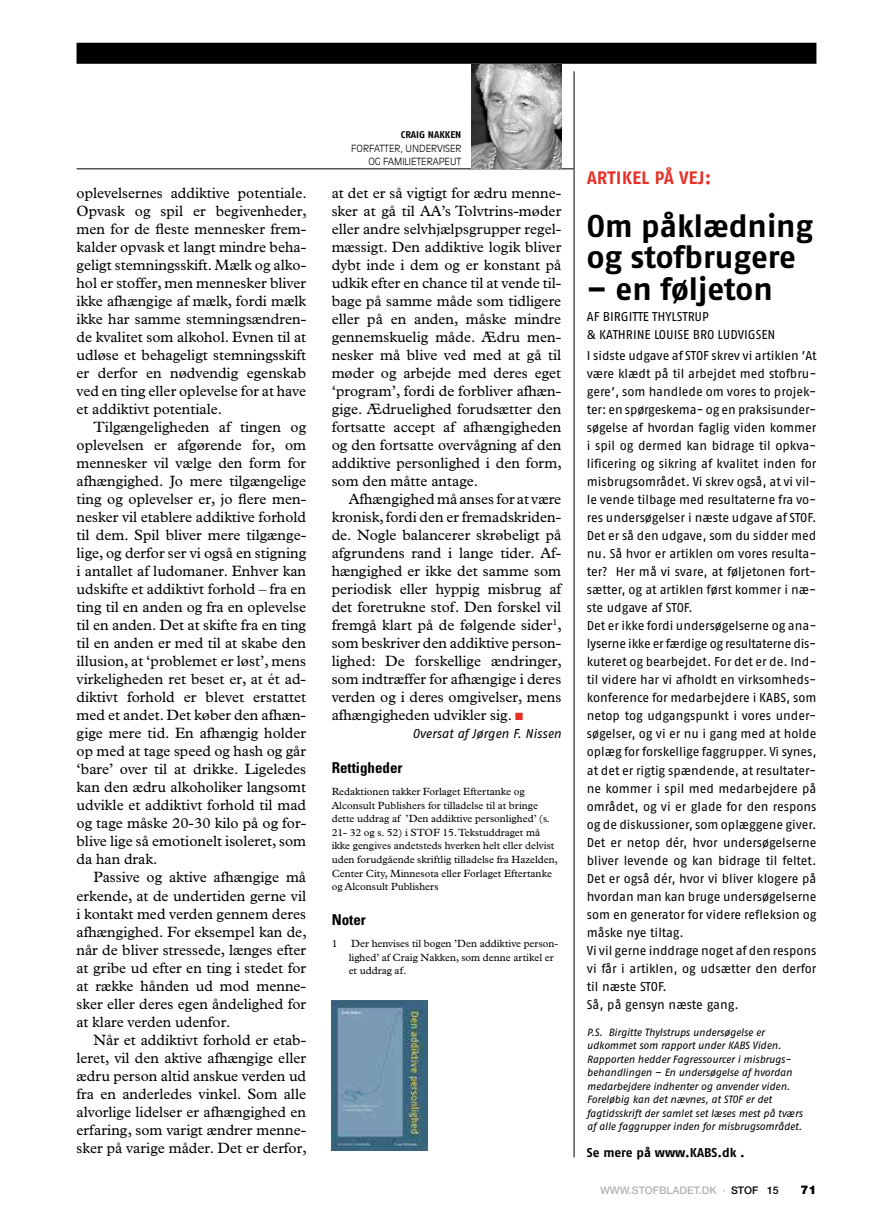
<style>
.page{position:relative;width:893px;height:1221px;background:#fff}
.page>*{position:absolute;margin:0;border:0;box-sizing:border-box;transform-origin:0 0}
.t1{font:700 31.5px/31.5px "Fago No";color:#000}
.t2{font:18px "Fago No Bold Caps";letter-spacing:-.01em;color:#e63027}
.t3{font:15px/18px "Plantin";color:#000;text-align:justify}
.t4{font:700 condensed 15px "Univers";color:#000}
.t5{font:12.75px/18px "Fago No";letter-spacing:-.005em;color:#000}
.t6{font:italic 12.75px "Fago No";letter-spacing:-.005em;color:#000}
.t7{font:700 12.75px "Fago No";color:#000}
.t8{font:900 12px "Helvetica Neue";color:#000}
.t9{font:10.5px/13.5px "Plantin";color:#000}
.t10{font:italic 10.5px/13.5px "Fago No";letter-spacing:-.015em;color:#000}
.t11{font:500 10.5px "Helvetica Neue";color:#b3b2b2}
.t12{font:300 9.75px/13.5px "Antique Olive";color:#000;text-align:right}
.t13{font:700 9.75px "Fago No";color:#000}
.s1{color:#e63027}
.s2{color:#000}
</style>
<div class="page">
<div style="left:77px;top:43px;width:739px;height:21px;background:#000"></div>
<hr style="left:77px;top:168px;width:497px;height:1px;background:#000">
<hr style="left:574px;top:71px;width:1px;height:1086px;background:#000">
<img style="left:471px;top:64px;width:90px;height:105px">
<img style="left:332px;top:1000px;width:95px;height:149px">
<p class="t3" style="left:77px;top:184px;width:232px">oplevelsernes addiktive potentiale.<br>Opvask og spil er begivenheder, men for de fleste mennesker frem&shy;kalder opvask et langt mindre beha&shy;geligt stemningsskift. Mælk og alko&shy;hol er stoffer, men mennesker bliver ikke afhængige af mælk, fordi mælk ikke har samme stemningsændren&shy;de kvalitet som alkohol. Evnen til at udløse et behageligt stemningsskift er derfor en nødvendig egenskab ved en ting eller oplevelse for at have et addiktivt potentiale.</p>
<p class="t3" style="left:77px;top:418px;width:231px;text-indent:17px">Tilgængeligheden af tingen og oplevelsen er afgørende for, om mennesker vil vælge den form for afhængighed. Jo mere tilgængelige ting og oplevelser er, jo flere men&shy;nesker vil etablere addiktive forhold til dem. Spil bliver mere tilgænge&shy;lige, og derfor ser vi også en stigning i antallet af ludomaner. Enhver kan udskifte et addiktivt forhold – fra en ting til en anden og fra en oplevelse til en anden. Det at skifte fra en ting til en anden er med til at skabe den illusion, at ‘problemet er løst’, mens virkeligheden ret beset er, at ét ad&shy;diktivt forhold er blevet erstattet med et andet. Det køber den afhæn&shy;gige mere tid. En afhængig holder op med at tage speed og hash og går ‘bare’ over til at drikke. Ligeledes kan den ædru alkoholiker langsomt udvikle et addiktivt forhold til mad og tage måske 20-30 kilo på og for&shy;blive lige så emotionelt isoleret, som da han drak.</p>
<p class="t3" style="left:77px;top:868px;width:232px;text-indent:17px">Passive og aktive afhængige må erkende, at de undertiden gerne vil i kontakt med verden gennem deres afhængighed. For eksempel kan de, når de bliver stressede, længes efter at gribe ud efter en ting i stedet for at række hånden ud mod menne&shy;sker eller deres egen åndelighed for at klare verden udenfor.</p>
<p class="t3" style="left:77px;top:1030px;width:232px;text-indent:17px">Når et addiktivt forhold er etab&shy;leret, vil den aktive afhængige eller ædru person altid anskue verden ud fra en anderledes vinkel. Som alle alvorlige lidelser er afhængighed en erfaring, som varigt ændrer menne&shy;sker på varige måder. Det er derfor,</p>
<p class="t13" style="left:401px;top:129px;width:40px">Craig Nakken</p>
<p class="t12" style="left:351px;top:141px;width:112px">FORFATTER, UNDERVISER<br>OG FAMILIETERAPEUT</p>
<p class="t3" style="left:332px;top:184px;width:232px">at det er så vigtigt for ædru menne&shy;sker at gå til AA’s Tolvtrins-møder eller andre selvhjælpsgrupper regel&shy;mæssigt. Den addiktive logik bliver dybt inde i dem og er konstant på udkik efter en chance til at vende til&shy;bage på samme måde som tidligere eller på en anden, måske mindre gennemskuelig måde. Ædru men&shy;nesker må blive ved med at gå til møder og arbejde med deres eget ‘program’, fordi de forbliver afhæn&shy;gige. Ædruelighed forudsætter den fortsatte accept af afhængigheden og den fortsatte overvågning af den addiktive personlighed i den form, som den måtte antage.</p>
<p class="t3" style="left:332px;top:490px;width:232px;text-indent:17px">Afhængighed må anses for at være kronisk, fordi den er fremadskriden&shy;de. Nogle balancerer skrøbeligt på afgrundens rand i lange tider. Af&shy;hængighed er ikke det samme som periodisk eller hyppig misbrug af det foretrukne stof. Den forskel vil fremgå klart på de følgende sider<sup>1</sup>, som beskriver den addiktive person&shy;lighed: De forskellige ændringer, som indtræffer for afhængige i deres verden og i deres omgivelser, mens afhængigheden udvikler sig. <span class="s1">■</span></p>
<p class="t6" style="left:412px;top:726px;width:150px">Oversat af Jørgen F. Nissen</p>
<p class="t4" style="left:332px;top:758px;width:72px">Rettigheder</p>
<p class="t9" style="left:332px;top:785px;width:228px">Redaktionen takker Forlaget Eftertanke og Alconsult Publishers for tilladelse til at bringe dette uddrag af ’Den addiktive personlighed’ (s.<br>21- 32 og s. 52) i STOF 15. Tekstuddraget må ikke gengives andetsteds hverken helt eller delvist uden forudgående skriftlig tilladelse fra Hazelden, Center City, Minnesota eller Forlaget Eftertanke og Alconsult Publishers</p>
<p class="t4" style="left:332px;top:910px;width:36px">Noter</p>
<p class="t9" style="left:332px;top:936px;width:7px">1</p>
<p class="t9" style="left:349px;top:936px;width:211px">Der henvises til bogen ’Den addiktive person&shy;lighed’ af Craig Nakken, som denne artikel er et uddrag af.</p>
<p class="t2" style="left:587px;top:167px;width:126px">ARTIKE L PÅ VEJ:</p>
<h1 class="t1" style="left:587px;top:210px;width:228px">Om påklædning og stofbrugere</h1>
<h1 class="t1" style="left:587px;top:273px;width:187px">– en føljeton</h1>
<p class="t5" style="left:587px;top:308px;width:190px;line-height:17.2px">AF BIRGITTE THYLSTRUP<br>&amp; KATHRINE LOUISE BRO LUDVIGSEN</p>
<p class="t5" style="left:587px;top:346px;width:231px">I sidste udgave af STOF skrev vi artiklen ’At være klædt på til arbejdet med stofbru&shy;gere’, som handlede om vores to projek&shy;ter: en spørgeskema- og en praksisunder&shy;søgelse af hvordan faglig viden kommer i spil og dermed kan bidrage til opkva&shy;lificering og sikring af kvalitet inden for misbrugsområdet. Vi skrev også, at vi vil&shy;le vende tilbage med resultaterne fra vo&shy;res undersøgelser i næste udgave af STOF.<br>Det er så den udgave, som du sidder med nu. Så hvor er artiklen om vores resulta&shy;ter? Her må vi svare, at føljetonen fort&shy;sætter, og at artiklen først kommer i næ&shy;ste udgave af STOF.<br>Det er ikke fordi undersøgelserne og ana&shy;lyserne ikke er færdige og resultaterne dis&shy;kuteret og bearbejdet. For det er de. Ind&shy;til videre har vi afholdt en virksomheds&shy;konference for medarbejdere i KABS, som netop tog udgangspunkt i vores under&shy;søgelser, og vi er nu i gang med at holde oplæg for forskellige faggrupper. Vi synes, at det er rigtig spændende, at resultater&shy;ne kommer i spil med medarbejdere på området, og vi er glade for den respons og de diskussioner, som oplæggene giver.<br>Det er netop dér, hvor undersøgelserne bliver levende og kan bidrage til feltet.<br>Det er også dér, hvor vi bliver klogere på hvordan man kan bruge undersøgelserne som en generator for videre refleksion og måske nye tiltag.<br>Vi vil gerne inddrage noget af den respons vi får i artiklen, og udsætter den derfor til næste STOF.<br>Så, på gensyn næste gang.</p>
<p class="t10" style="left:587px;top:1024px;width:217px">P.S. Birgitte Thylstrups undersøgelse er udkommet som rapport under KABS Viden.<br>Rapporten hedder Fagressourcer i misbrugs&shy;behandlingen – En undersøgelse af hvordan medarbejdere indhenter og anvender viden.<br>Foreløbig kan det nævnes, at STOF er det fagtidsskrift der samlet set læses mest på tværs af alle faggrupper inden for misbrugsområdet.</p>
<p class="t7" style="left:587px;top:1145px;width:160px">Se mere på www.KABS.dk .</p>
<p class="t11" style="left:600px;top:1183px;width:180px">WWW.STOFBLADET.DK · <span class="s2">STOF 15</span></p>
<p class="t8" style="left:800px;top:1182px;width:18px">71</p>
</div>
